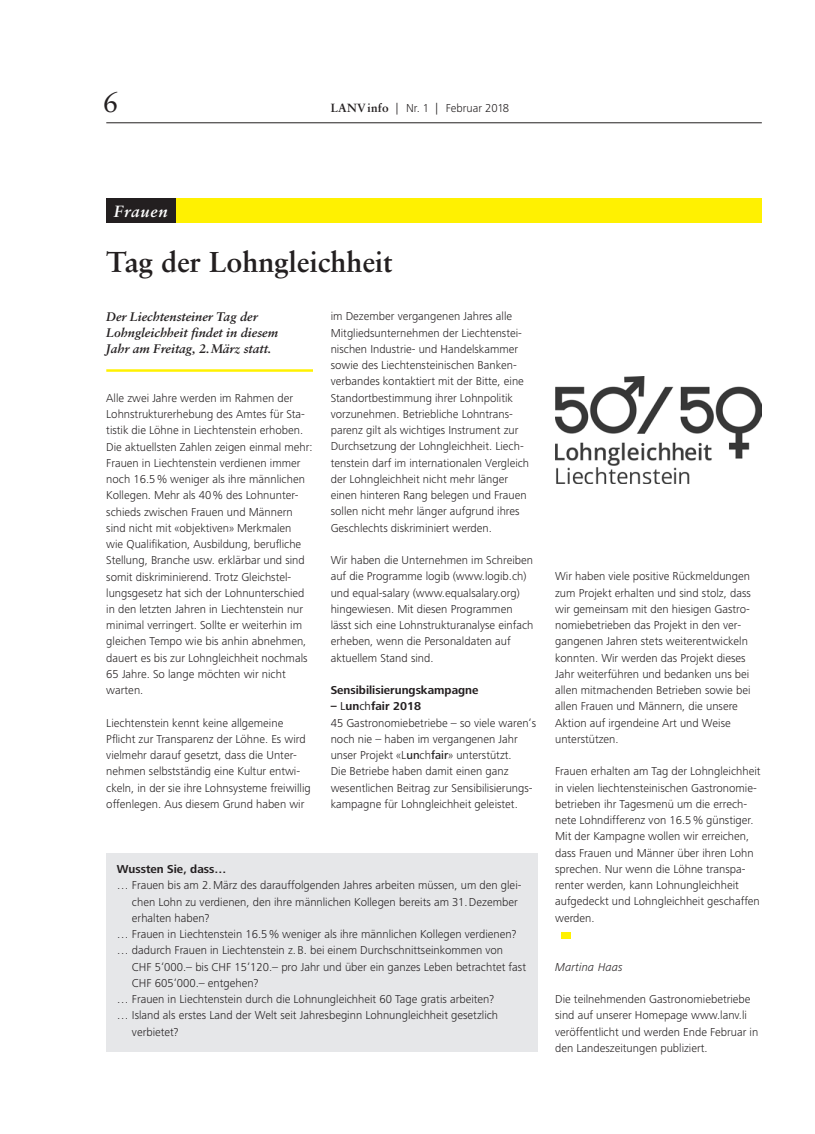
<style>
.page{position:relative;width:815px;height:1134px;background:#fff}
.page>*{position:absolute;margin:0;border:0;box-sizing:border-box;transform-origin:0 0}
.t1{font:700 28.75px "Sabon";color:#231f20}
.t2{font:28.75px "Sabon";color:#231f20}
.t3{font:italic 700 16.25px "Sabon";letter-spacing:.04em;color:#fff}
.t4{font:italic 700 12.5px/16.2px "Sabon";color:#231f20}
.t5{font:300 11.88px/16.2px "Frutiger Next LT";color:#231f20}
.t6{font:700 11.88px "Frutiger Next LT";color:#231f20}
.t7{font:italic 300 11.88px "Frutiger Next LT";color:#231f20}
.s1{font-family:"Sabon";font-weight:700}
.s2{font-weight:700}
.s3{font-weight:400}
.s4{font-weight:500}
</style>
<div class="page">
<hr style="left:106px;top:123px;width:656px;height:1px;background:#231f20">
<hr style="left:106px;top:369px;width:207px;height:3px;background:#fff101">
<div style="left:562px;top:932px;width:9px;height:6px;background:#fff101"></div>
<div style="left:171px;top:198px;width:591px;height:25px;background:#fff101"></div>
<div style="left:106px;top:198px;width:69px;height:25px;background:#231f20"></div>
<img style="left:555px;top:376px;width:207px;height:107px">
<div style="left:106px;top:853px;width:431px;height:199px;background:#e6e7e9"></div>
<h1 class="t2" style="left:103px;top:85px;width:17px">6</h1>
<p class="t5" style="left:331px;top:100px;width:180px"><span class="s1">LANV info</span> | Nr. 1 | Februar 2018</p>
<h2 class="t3" style="left:114px;top:201px;width:55px">Frauen</h2>
<h1 class="t1" style="left:106px;top:244px;width:288px">Tag der Lohngleichheit</h1>
<p class="t4" style="left:106px;top:308px;width:173px">Der Liechtensteiner Tag der<br>Lohngleichheit findet in diesem<br>Jahr am Freitag, 2.März statt.</p>
<p class="t5" style="left:106px;top:390px;width:208px">Alle zwei Jahre werden im Rahmen der Lohnstrukturerhebung des Amtes für Sta&shy;tistik die Löhne in Liechtenstein erhoben.<br>Die aktuellsten Zahlen zeigen einmal mehr:<br>Frauen in Liechtenstein verdienen immer noch 16.5% weniger als ihre männlichen Kollegen. Mehr als 40% des Lohnunter&shy;schieds zwischen Frauen und Männern sind nicht mit «objektiven» Merkmalen<br>wie Qualifikation, Ausbildung, berufliche Stellung, Branche usw. erklärbar und sind somit diskriminierend. Trotz Gleichstel&shy;lungsgesetz hat sich der Lohnunterschied in den letzten Jahren in Liechtenstein nur minimal verringert. Sollte er weiterhin im gleichen Tempo wie bis anhin abnehmen, dauert es bis zur Lohngleichheit nochmals 65 Jahre. So lange möchten wir nicht warten.</p>
<p class="t5" style="left:106px;top:715px;width:206px">Liechtenstein kennt keine allgemeine Pflicht zur Transparenz der Löhne. Es wird vielmehr darauf gesetzt, dass die Unter&shy;nehmen selbstständig eine Kultur entwi&shy;ckeln, in der sie ihre Lohnsysteme freiwillig offenlegen. Aus diesem Grund haben wir</p>
<p class="t5" style="left:331px;top:308px;width:200px">im Dezember vergangenen Jahres alle Mitgliedsunternehmen der Liechtenstei&shy;nischen Industrie- und Handelskammer sowie des Liechtensteinischen Banken&shy;verbandes kontaktiert mit der Bitte, eine Standortbestimmung ihrer Lohnpolitik vorzunehmen. Betriebliche Lohntrans&shy;parenz gilt als wichtiges Instrument zur Durchsetzung der Lohngleichheit. Liech&shy;tenstein darf im internationalen Vergleich der Lohngleichheit nicht mehr länger einen hinteren Rang belegen und Frauen sollen nicht mehr länger aufgrund ihres Geschlechts diskriminiert werden.</p>
<p class="t5" style="left:331px;top:552px;width:204px">Wir haben die Unternehmen im Schreiben auf die Programme logib (www.logib.ch) und equal-salary (www.equalsalary.org) hingewiesen. Mit diesen Programmen lässt sich eine Lohnstrukturanalyse einfach erheben, wenn die Personaldaten auf aktuellem Stand sind.</p>
<p class="t6" style="left:331px;top:683px;width:149px">Sensibilisierungskampagne</p>
<p class="t5" style="left:331px;top:698px;width:207px"><span class="s2">–</span> <span class="s3">L</span><span class="s2">un</span><span class="s3">ch</span><span class="s2">fair 2018<br></span>45 Gastronomiebetriebe – so viele waren‘s noch nie – haben im vergangenen Jahr unser Projekt «L<span class="s4">un</span>ch<span class="s4">fair</span>» unterstützt.<br>Die Betriebe haben damit einen ganz wesentlichen Beitrag zur Sensibilisierungs&shy;kampagne für Lohngleichheit geleistet.</p>
<p class="t6" style="left:117px;top:862px;width:111px">Wussten Sie, dass…</p>
<p class="t5" style="left:117px;top:877px;width:406px">… Frauen bis am 2.März des darauffolgenden Jahres arbeiten müssen, um den glei-</p>
<p class="t5" style="left:132px;top:893px;width:387px">chen Lohn zu verdienen, den ihre männlichen Kollegen bereits am 31.Dezember</p>
<p class="t5" style="left:132px;top:910px;width:79px">erhalten haben?</p>
<p class="t5" style="left:117px;top:926px;width:401px">… Frauen in Liechtenstein 16.5% weniger als ihre männlichen Kollegen verdienen?</p>
<p class="t5" style="left:117px;top:942px;width:388px">… dadurch Frauen in Liechtenstein z.B. bei einem Durchschnittseinkommen von</p>
<p class="t5" style="left:132px;top:958px;width:396px">CHF 5‘000.– bis CHF 15‘120.– pro Jahr und über ein ganzes Leben betrachtet fast</p>
<p class="t5" style="left:132px;top:975px;width:128px">CHF 605‘000.– entgehen?</p>
<p class="t5" style="left:117px;top:991px;width:379px">… Frauen in Liechtenstein durch die Lohnungleichheit 60 Tage gratis arbeiten?</p>
<p class="t5" style="left:117px;top:1007px;width:383px">… Island als erstes Land der Welt seit Jahresbeginn Lohnungleichheit gesetzlich</p>
<p class="t5" style="left:132px;top:1023px;width:48px">verbietet?</p>
<p class="t5" style="left:555px;top:568px;width:197px">Wir haben viele positive Rückmeldungen zum Projekt erhalten und sind stolz, dass wir gemeinsam mit den hiesigen Gastro&shy;nomiebetrieben das Projekt in den ver&shy;gangenen Jahren stets weiterentwickeln konnten. Wir werden das Projekt dieses Jahr weiterführen und bedanken uns bei allen mitmachenden Betrieben sowie bei allen Frauen und Männern, die unsere Aktion auf irgendeine Art und Weise unterstützen.</p>
<p class="t5" style="left:555px;top:763px;width:207px">Frauen erhalten am Tag der Lohngleichheit in vielen liechtensteinischen Gastronomie&shy;betrieben ihr Tagesmenü um die errech&shy;nete Lohndifferenz von 16.5% günstiger.<br>Mit der Kampagne wollen wir erreichen, dass Frauen und Männer über ihren Lohn sprechen. Nur wenn die Löhne transpa&shy;renter werden, kann Lohnungleichheit aufgedeckt und Lohngleichheit geschaffen werden.</p>
<p class="t7" style="left:555px;top:960px;width:69px">Martina Haas</p>
<p class="t5" style="left:555px;top:991px;width:205px">Die teilnehmenden Gastronomiebetriebe sind auf unserer Homepage www.lanv.li veröffentlicht und werden Ende Februar in den Landeszeitungen publiziert.</p>
</div>
